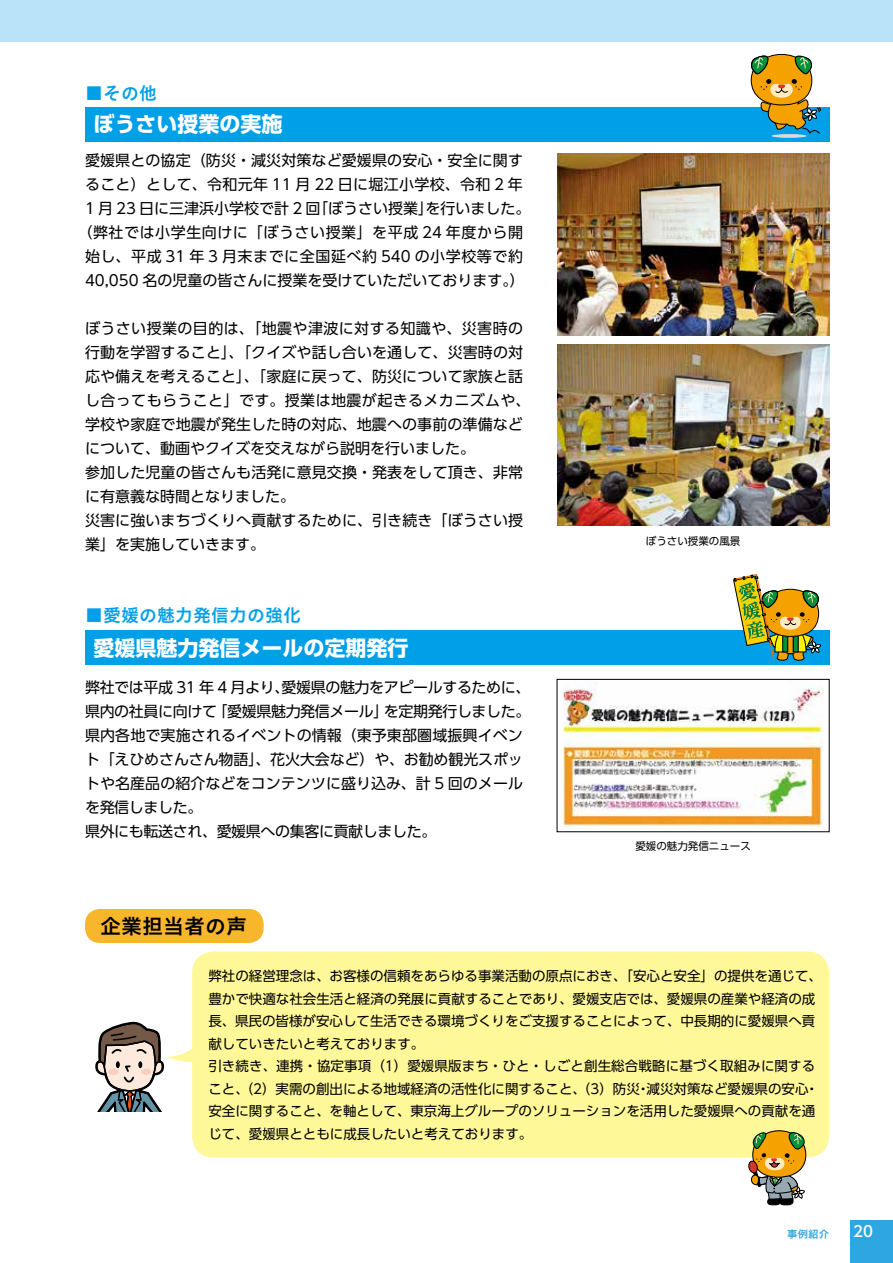
<style>
.page{position:relative;width:893px;height:1263px;background:#fff}
.page>*{position:absolute;margin:0;border:0;box-sizing:border-box;transform-origin:0 0}
.t1{font:700 21px "UD Shin Go Pro";color:#fff}
.t2{font:21px "Koburina Go Std W6";color:#000}
.t3{font:18px "Koburina Go Std W6";color:#00a0e9}
.t4{font:15px/24px "UD Shin Go Pro";letter-spacing:.005em;color:#000;text-align:center}
.t5{font:15px/24px "UD Shin Go Pro";letter-spacing:-.025em;color:#000}
.t6{font:500 15px "UD Shin Go Pro";color:#fff}
.t7{font:13.5px/22.5px "UD Shin Go Pro";color:#000}
.t8{font:10.5px "UD Shin Go Pro";color:#000}
.t9{font:10.5px "Koburina Go Std W6";color:#2ea7e0}
</style>
<div class="page">
<div style="left:0;top:0;width:893px;height:42px;background:#bae3f9"></div>
<div style="left:850px;top:1220px;width:43px;height:43px;background:#2ea7e0"></div>
<div style="left:85px;top:107px;width:744px;height:34px;background:#00a0e9"></div>
<div style="left:85px;top:631px;width:744px;height:34px;background:#00a0e9"></div>
<img style="left:563px;top:682px;width:260px;height:146px">
<div style="left:557px;top:679px;width:272px;height:153px;border:1px solid #000"></div>
<img style="left:557px;top:153px;width:272px;height:183px">
<img style="left:557px;top:344px;width:272px;height:182px">
<div style="left:85px;top:909px;width:179px;height:34px;background:#f8b62d;border-radius:15px"></div>
<svg style="left:751px;top:53px;width:70px;height:81px"></svg>
<svg style="left:771px;top:134px;width:36px;height:4px"></svg>
<div style="left:192px;top:951px;width:637px;height:206px;background:#fff899;border-radius:21px"></div>
<svg style="left:95px;top:1020px;width:98px;height:91px"></svg>
<svg style="left:747px;top:1130px;width:59px;height:76px"></svg>
<img style="left:732px;top:574px;width:90px;height:87px">
<p class="t3" style="left:85px;top:79px;width:73px">■その他</p>
<h1 class="t1" style="left:94px;top:107px;width:190px">ぼうさい授業の実施</h1>
<p class="t4" style="left:78px;top:148px;width:454px">愛媛県との協定（防災・減災対策など愛媛県の安心・安全に関すること）として、令和元年 11 月 22 日に堀江小学校、令和 2 年<br>1 月 23 日に三津浜小学校で計 2 回「ぼうさい授業」を行いました。（弊社では小学生向けに「ぼうさい授業」を平成 24 年度から開始し、平成 31 年 3 月末までに全国延べ約 540 の小学校等で約40,050 名の児童の皆さんに授業を受けていただいております。）</p>
<p class="t4" style="left:85px;top:316px;width:447px;text-align:left">ぼうさい授業の目的は、「地震や津波に対する知識や、災害時の行動を学習すること」、「クイズや話し合いを通して、災害時の対応や備えを考えること」、「家庭に戻って、防災について家族と話し合ってもらうこと」です。授業は地震が起きるメカニズムや、学校や家庭で地震が発生した時の対応、地震への事前の準備などについて、動画やクイズを交えながら説明を行いました。<br>参加した児童の皆さんも活発に意見交換・発表をして頂き、非常に有意義な時間となりました。<br>災害に強いまちづくりへ貢献するために、引き続き「ぼうさい授業」を実施していきます。</p>
<p class="t3" style="left:85px;top:601px;width:217px">■愛媛の魅力発信力の強化</p>
<h1 class="t1" style="left:94px;top:631px;width:317px">愛媛県魅力発信メールの定期発行</h1>
<p class="t5" style="left:85px;top:674px;width:447px">弊社では平成 31 年 4 月より、愛媛県の魅力をアピールするために、県内の社員に向けて「愛媛県魅力発信メール」を定期発行しました。県内各地で実施されるイベントの情報（東予東部圏域振興イベント「えひめさんさん物語」、花火大会など）や、お勧め観光スポットや名産品の紹介などをコンテンツに盛り込み、計 5 回のメールを発信しました。<br>県外にも転送され、愛媛県への集客に貢献しました。</p>
<p class="t8" style="left:646px;top:533px;width:96px">ぼうさい授業の風景</p>
<p class="t8" style="left:635px;top:837px;width:117px">愛媛の魅力発信ニュース</p>
<h1 class="t2" style="left:100px;top:910px;width:148px">企業担当者の声</h1>
<p class="t7" style="left:208px;top:964px;width:615px">弊社の経営理念は、お客様の信頼をあらゆる事業活動の原点におき、「安心と安全」の提供を通じて、豊かで快適な社会生活と経済の発展に貢献することであり、愛媛支店では、愛媛県の産業や経済の成長、県民の皆様が安心して生活できる環境づくりをご支援することによって、中長期的に愛媛県へ貢献していきたいと考えております。<br>引き続き、連携・協定事項（1）愛媛県版まち・ひと・しごと創生総合戦略に基づく取組みに関すること、（2）実需の創出による地域経済の活性化に関すること、（3）防災・減災対策など愛媛県の安心・安全に関すること、を軸として、東京海上グループのソリューションを活用した愛媛県への貢献を通じて、愛媛県とともに成長したいと考えております。</p>
<p class="t9" style="left:787px;top:1226px;width:43px">事例紹介</p>
<p class="t6" style="left:853px;top:1219px;width:21px">20</p>
</div>
